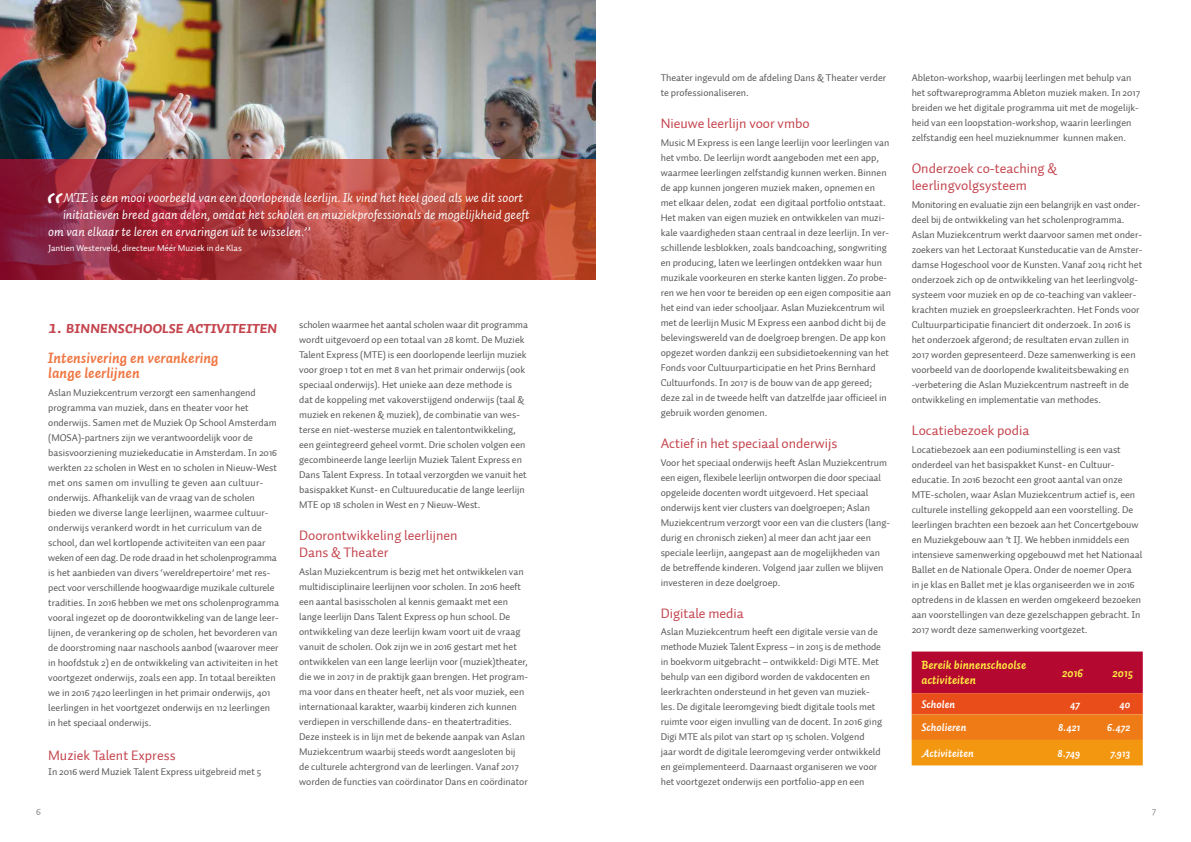
<style>
.page{position:relative;width:1191px;height:842px;background:#fff}
.page>*{position:absolute;margin:0;border:0;box-sizing:border-box;transform-origin:0 0}
.t1{font:italic 37px "Auto 2";color:#fff}
.t2{font:17px "Auto 2 Bold Italic Sm Cp";letter-spacing:-.04em;color:#c4454e}
.t3{font:15px/15px "Auto 2 Bold Italic LF";color:#ef7743}
.t4{font:14px/16.8px "Auto 1";color:#c4454e}
.t5{font:italic 13px "Auto 2";color:#fff}
.t6{font:italic 700 12px/15px "Auto 2";color:#fff042}
.t7{font:italic 700 11px "Auto 2";color:#fff}
.t8{font:10px/15px "Auto 1";color:#575756}
.t9{font:10px "Auto 1";color:#878787}
.t10{font:9px "Auto 1";color:#fff}
</style>
<div class="page">
<svg style="left:911px;top:651px;width:231px;height:114px;background:#da5122"></svg>
<img style="left:0;top:0;width:595px;height:160px">
<svg style="left:0;top:160px;width:595px;height:120px;background:#ab393a"></svg>
<h1 class="t1" style="left:46px;top:183px;width:19px">“</h1>
<h3 class="t5" style="left:63px;top:189px;width:461px">MTE is een mooi voorbeeld van een doorlopende leerlijn. Ik vind het heel goed als we dit soort</h3>
<h3 class="t5" style="left:63px;top:206px;width:468px">initiatieven breed gaan delen, omdat het scholen en muziekprofessionals de mogelijkheid geeft</h3>
<h3 class="t5" style="left:48px;top:223px;width:263px">om van elkaar te leren en ervaringen uit te wisselen.’’</h3>
<p class="t10" style="left:48px;top:243px;width:195px">Jantien Westerveld, directeur Méér Muziek in de Klas</p>
<h2 class="t2" style="left:48px;top:318px;width:231px">1. BINNENSCHOOLSE ACTIVITEITEN</h2>
<h3 class="t3" style="left:48px;top:351px;width:172px">Intensivering en verankering lange leerlijnen</h3>
<p class="t8" style="left:48px;top:386px;width:232px">Aslan Muziekcentrum verzorgt een samenhangend programma van muziek, dans en theater voor het onderwijs. Samen met de Muziek Op School Amsterdam (MOSA)-partners zijn we verantwoordelijk voor de basisvoorziening muziekeducatie in Amsterdam. In 2016 werkten 22 scholen in West en 10 scholen in Nieuw-West met ons samen om invulling te geven aan cultuur&shy;onderwijs. Afhankelijk van de vraag van de scholen bieden we diverse lange leerlijnen, waarmee cultuur&shy;onderwijs verankerd wordt in het curriculum van de school, dan wel kortlopende activiteiten van een paar weken of een dag. De rode draad in het scholenprogramma is het aanbieden van divers ‘wereldrepertoire’ met res&shy;pect voor verschillende hoogwaardige muzikale culturele tradities. In 2016 hebben we met ons scholenprogramma vooral ingezet op de doorontwikkeling van de lange leer&shy;lijnen, de verankering op de scholen, het bevorderen van de doorstroming naar naschools aanbod (waarover meer in hoofdstuk 2) en de ontwikkeling van activiteiten in het voortgezet onderwijs, zoals een app. In totaal bereikten we in 2016 7420 leerlingen in het primair onderwijs, 401 leerlingen in het voortgezet onderwijs en 112 leerlingen in het speciaal onderwijs.</p>
<h3 class="t4" style="left:48px;top:747px;width:129px">Muziek Talent Express</h3>
<p class="t8" style="left:48px;top:764px;width:215px">In 2016 werd Muziek Talent Express uitgebreid met 5</p>
<p class="t8" style="left:299px;top:317px;width:230px">scholen waarmee het aantal scholen waar dit programma wordt uitgevoerd op een totaal van 28 komt. De Muziek Talent Express (MTE) is een doorlopende leerlijn muziek voor groep 1 tot en met 8 van het primair onderwijs (ook speciaal onderwijs). Het unieke aan deze methode is dat de koppeling met vakoverstijgend onderwijs (taal &amp; muziek en rekenen &amp; muziek), de combinatie van wes&shy;terse en niet-westerse muziek en talentontwikkeling, een geïntegreerd geheel vormt. Drie scholen volgen een gecombineerde lange leerlijn Muziek Talent Express en Dans Talent Express. In totaal verzorgden we vanuit het basispakket Kunst- en Cultuureducatie de lange leerlijn MTE op 18 scholen in West en 7 Nieuw-West.</p>
<h3 class="t4" style="left:299px;top:527px;width:160px">Doorontwikkeling leerlijnen<br>Dans &amp; Theater</h3>
<p class="t8" style="left:299px;top:564px;width:230px">Aslan Muziekcentrum is bezig met het ontwikkelen van multidisciplinaire leerlijnen voor scholen. In 2016 heeft een aantal basisscholen al kennis gemaakt met een lange leerlijn Dans Talent Express op hun school. De ontwikkeling van deze leerlijn kwam voort uit de vraag vanuit de scholen. Ook zijn we in 2016 gestart met het ontwikkelen van een lange leerlijn voor (muziek)theater, die we in 2017 in de praktijk gaan brengen. Het program&shy;ma voor dans en theater heeft, net als voor muziek, een internationaal karakter, waarbij kinderen zich kunnen verdiepen in verschillende dans- en theatertradities.<br>Deze insteek is in lijn met de bekende aanpak van Aslan Muziekcentrum waarbij steeds wordt aangesloten bij de culturele achtergrond van de leerlingen. Vanaf 2017 worden de functies van coördinator Dans en coördinator</p>
<p class="t8" style="left:660px;top:71px;width:227px">Theater ingevuld om de afdeling Dans &amp; Theater verder te professionaliseren.</p>
<h3 class="t4" style="left:660px;top:115px;width:150px">Nieuwe leerlijn voor vmbo</h3>
<p class="t8" style="left:660px;top:135px;width:232px">Music M Express is een lange leerlijn voor leerlingen van het vmbo. De leerlijn wordt aangeboden met een app, waarmee leerlingen zelfstandig kunnen werken. Binnen de app kunnen jongeren muziek maken, opnemen en met elkaar delen, zodat een digitaal portfolio ontstaat.<br>Het maken van eigen muziek en ontwikkelen van muzi&shy;kale vaardigheden staan centraal in deze leerlijn. In ver&shy;schillende lesblokken, zoals bandcoaching, songwriting en producing, laten we leerlingen ontdekken waar hun muzikale voorkeuren en sterke kanten liggen. Zo probe&shy;ren we hen voor te bereiden op een eigen compositie aan het eind van ieder schooljaar. Aslan Muziekcentrum wil met de leerlijn Music M Express een aanbod dicht bij de belevingswereld van de doelgroep brengen. De app kon opgezet worden dankzij een subsidietoekenning van het Fonds voor Cultuurparticipatie en het Prins Bernhard Cultuurfonds. In 2017 is de bouw van de app gereed; deze zal in de tweede helft van datzelfde jaar officieel in gebruik worden genomen.</p>
<h3 class="t4" style="left:660px;top:435px;width:178px">Actief in het speciaal onderwijs</h3>
<p class="t8" style="left:660px;top:455px;width:231px">Voor het speciaal onderwijs heeft Aslan Muziekcentrum een eigen, flexibele leerlijn ontworpen die door speciaal opgeleide docenten wordt uitgevoerd. Het speciaal onderwijs kent vier clusters van doelgroepen; Aslan Muziekcentrum verzorgt voor een van die clusters (lang&shy;durig en chronisch zieken) al meer dan acht jaar een speciale leerlijn, aangepast aan de mogelijkheden van de betreffende kinderen. Volgend jaar zullen we blijven investeren in deze doelgroep.</p>
<h3 class="t4" style="left:660px;top:605px;width:85px">Digitale media</h3>
<p class="t8" style="left:660px;top:625px;width:223px">Aslan Muziekcentrum heeft een digitale versie van de methode Muziek Talent Express – in 2015 is de methode in boekvorm uitgebracht – ontwikkeld: Digi MTE. Met behulp van een digibord worden de vakdocenten en leerkrachten ondersteund in het geven van muziek&shy;les. De digitale leeromgeving biedt digitale tools met ruimte voor eigen invulling van de docent. In 2016 ging Digi MTE als pilot van start op 15 scholen. Volgend jaar wordt de digitale leeromgeving verder ontwikkeld en geïmplementeerd. Daarnaast organiseren we voor het voortgezet onderwijs een portfolio-app en een</p>
<p class="t8" style="left:911px;top:71px;width:230px">Ableton-workshop, waarbij leerlingen met behulp van het softwareprogramma Ableton muziek maken. In 2017 breiden we het digitale programma uit met de mogelijk&shy;heid van een loopstation-workshop, waarin leerlingen zelfstandig een heel muzieknummer kunnen maken.</p>
<h3 class="t4" style="left:911px;top:160px;width:147px">Onderzoek co-teaching &amp; leerlingvolgsysteem</h3>
<p class="t8" style="left:911px;top:197px;width:232px">Monitoring en evaluatie zijn een belangrijk en vast onder&shy;deel bij de ontwikkeling van het scholenprogramma.<br>Aslan Muziekcentrum werkt daarvoor samen met onder&shy;zoekers van het Lectoraat Kunsteducatie van de Amster&shy;damse Hogeschool voor de Kunsten. Vanaf 2014 richt het onderzoek zich op de ontwikkeling van het leerlingvolg&shy;systeem voor muziek en op de co-teaching van vakleer&shy;krachten muziek en groepsleerkrachten. Het Fonds voor Cultuurparticipatie financiert dit onderzoek. In 2016 is het onderzoek afgerond; de resultaten ervan zullen in 2017 worden gepresenteerd. Deze samenwerking is een voorbeeld van de doorlopende kwaliteitsbewaking en -verbetering die Aslan Muziekcentrum nastreeft in de ontwikkeling en implementatie van methodes.</p>
<h3 class="t4" style="left:911px;top:422px;width:119px">Locatiebezoek podia</h3>
<p class="t8" style="left:911px;top:442px;width:232px">Locatiebezoek aan een podiuminstelling is een vast onderdeel van het basispakket Kunst- en Cultuur&shy;educatie. In 2016 bezocht een groot aantal van onze MTE-scholen, waar Aslan Muziekcentrum actief is, een culturele instelling gekoppeld aan een voorstelling. De leerlingen brachten een bezoek aan het Concertgebouw en Muziekgebouw aan ’t IJ. We hebben inmiddels een intensieve samenwerking opgebouwd met het Nationaal Ballet en de Nationale Opera. Onder de noemer Opera<br>in je klas en Ballet met je klas organiseerden we in 2016 optredens in de klassen en werden omgekeerd bezoeken aan voorstellingen van deze gezelschappen gebracht. In 2017 wordt deze samenwerking voortgezet.</p>
<p class="t6" style="left:921px;top:658px;width:106px">Bereik binnenschoolse activiteiten</p>
<p class="t6" style="left:1062px;top:665px;width:22px">2016</p>
<p class="t6" style="left:1112px;top:665px;width:22px">2015</p>
<p class="t7" style="left:921px;top:697px;width:35px">Scholen</p>
<p class="t7" style="left:1070px;top:697px;width:11px">47</p>
<p class="t7" style="left:1119px;top:697px;width:12px">40</p>
<p class="t7" style="left:921px;top:720px;width:47px">Scholieren</p>
<p class="t7" style="left:1058px;top:720px;width:24px">8.421</p>
<p class="t7" style="left:1107px;top:720px;width:25px">6.472</p>
<p class="t7" style="left:921px;top:746px;width:54px">Activiteiten</p>
<p class="t7" style="left:1057px;top:746px;width:24px">8.749</p>
<p class="t7" style="left:1110px;top:746px;width:21px">7.913</p>
<p class="t9" style="left:36px;top:805px;width:6px">6</p>
<p class="t9" style="left:1151px;top:804px;width:6px">7</p>
</div>
